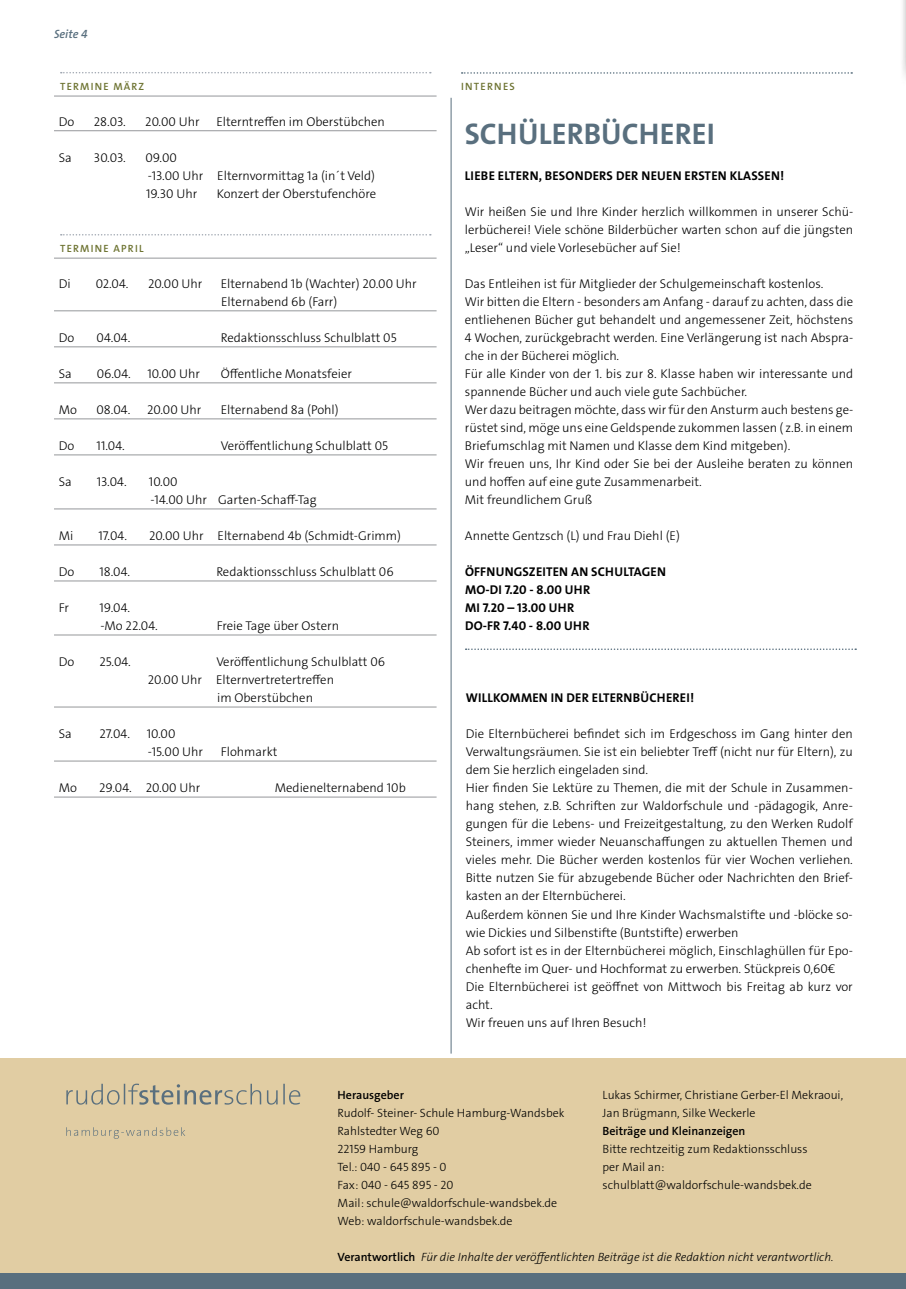
<style>
.page{position:relative;width:906px;height:1289px;background:#fff}
.page>*{position:absolute;margin:0;border:0;box-sizing:border-box;transform-origin:0 0}
.t1{font:30px "The Sans LP7 Bld";color:#596f7e}
.t2{font:12.75px/18px "The Sans LP3 Lig";color:#000}
.t3{font:12.75px/18px "The Sans LP7 Bld";letter-spacing:.015em;color:#000}
.t4{font:12px/18px "The Sans LP3 Lig";color:#000}
.t5{font:12px "The Sans LP3 Lig IT";color:#000}
.t6{font:12px "The Sans LP6 Se Bld";color:#000}
.t7{font:12px "The Sans LP6 Se Bld IT";color:#596f7e}
.t8{font:10.65px "The Sans LP6 Se Bld";letter-spacing:.115em;color:#6d7331}
.t9{font:10.5px "The Sans LP6 Se Bld";letter-spacing:.115em;color:#6d7331}
</style>
<div class="page">
<div style="left:900px;top:0;width:6px;height:104px;background:#000;opacity:.5"></div>
<svg style="left:905px;top:0;width:1px;height:92px"></svg>
<div style="left:0;top:1058px;width:906px;height:230px;background:#e1cda3"></div>
<svg style="left:66px;top:1127px;width:119px;height:11px"></svg>
<svg style="left:66px;top:1083px;width:234px;height:21px"></svg>
<div style="left:0;top:1273px;width:906px;height:15px;background:#596f7e"></div>
<hr style="left:451px;top:98px;width:1px;height:955px;background:#596f7e">
<svg style="left:465px;top:648px;width:391px;height:2px"></svg>
<svg style="left:462px;top:72px;width:390px;height:2px"></svg>
<hr style="left:54px;top:130px;width:382px;height:1px;background:#95979a">
<hr style="left:54px;top:96px;width:382px;height:1px;background:#95979a">
<svg style="left:61px;top:72px;width:370px;height:1px"></svg>
<hr style="left:54px;top:258px;width:382px;height:1px;background:#95979a">
<hr style="left:54px;top:310px;width:382px;height:1px;background:#95979a">
<hr style="left:54px;top:346px;width:382px;height:1px;background:#95979a">
<hr style="left:54px;top:382px;width:382px;height:1px;background:#95979a">
<hr style="left:54px;top:418px;width:382px;height:1px;background:#95979a">
<hr style="left:54px;top:454px;width:382px;height:1px;background:#95979a">
<hr style="left:54px;top:508px;width:382px;height:1px;background:#95979a">
<hr style="left:54px;top:544px;width:382px;height:1px;background:#95979a">
<hr style="left:54px;top:580px;width:382px;height:1px;background:#95979a">
<hr style="left:54px;top:634px;width:382px;height:1px;background:#95979a">
<hr style="left:54px;top:706px;width:382px;height:1px;background:#95979a">
<hr style="left:54px;top:760px;width:382px;height:1px;background:#95979a">
<hr style="left:54px;top:796px;width:382px;height:1px;background:#95979a">
<svg style="left:61px;top:234px;width:370px;height:1px"></svg>
<p class="t7" style="left:54px;top:26px;width:35px">Seite 4</p>
<p class="t9" style="left:60px;top:80px;width:86px">Termi ne März</p>
<p class="t8" style="left:461px;top:80px;width:55px">Internes</p>
<p class="t2" style="left:59px;top:113px;width:17px">Do</p>
<p class="t2" style="left:94px;top:113px;width:34px">28.03.</p>
<p class="t2" style="left:145px;top:113px;width:56px">20.00 Uhr</p>
<p class="t2" style="left:216px;top:113px;width:170px">Elterntreffen im Oberstübchen</p>
<p class="t2" style="left:59px;top:149px;width:15px">Sa</p>
<p class="t2" style="left:94px;top:149px;width:33px">30.03.</p>
<p class="t2" style="left:145px;top:149px;width:231px">09.00<br>-13.00 Uhr Elternvormittag 1a (in´t Veld)<br>19.30 Uhr</p>
<h1 class="t1" style="left:465px;top:115px;width:33px">SCHÜLERBÜCHEREI</h1>
<p class="t3" style="left:465px;top:167px;width:321px">LIEBE ELTERN, BESONDERS DER NEUEN ERSTEN KLASSEN!</p>
<p class="t2" style="left:465px;top:203px;width:390px;text-align:justify">Wir heißen Sie und Ihre Kinder herzlich willkommen in unserer Schü&shy;lerbücherei! Viele schöne Bilderbücher warten schon auf die jüngsten „Leser“ und viele Vorlesebücher auf Sie!</p>
<p class="t2" style="left:465px;top:275px;width:390px">Das Entleihen ist für Mitglieder der Schulgemeinschaft kostenlos.<br>Wir bitten die Eltern - besonders am Anfang - darauf zu achten, dass die entliehenen Bücher gut behandelt und angemessener Zeit, höchstens 4 Wochen, zurückgebracht werden. Eine Verlängerung ist nach Abspra&shy;che in der Bücherei möglich.<br>Für alle Kinder von der 1. bis zur 8. Klasse haben wir interessante und spannende Bücher und auch viele gute Sachbücher.<br>Wer dazu beitragen möchte, dass wir für den Ansturm auch bestens ge&shy;rüstet sind, möge uns eine Geldspende zukommen lassen ( z.B. in einem Briefumschlag mit Namen und Klasse dem Kind mitgeben).<br>Wir freuen uns, Ihr Kind oder Sie bei der Ausleihe beraten zu können und hoffen auf eine gute Zusammenarbeit.<br>Mit freundlichem Gruß</p>
<p class="t2" style="left:465px;top:527px;width:216px">Annette Gentzsch (L) und Frau Diehl (E)</p>
<p class="t3" style="left:465px;top:563px;width:202px">ÖFFNUNGSZEITEN AN SCHULTAGEN<br>MO-DI 7.20 - 8.00 U HR<br>MI 7.20 – 13.00 U HR<br>DO-FR 7.40 - 8.00 U HR</p>
<p class="t2" style="left:217px;top:185px;width:161px">Konzert der Oberstufenchöre</p>
<p class="t9" style="left:60px;top:242px;width:85px">Termi ne Apri l</p>
<p class="t2" style="left:59px;top:275px;width:13px">Di</p>
<p class="t2" style="left:96px;top:275px;width:34px">02.04.</p>
<p class="t2" style="left:148px;top:275px;width:56px">20.00 Uhr</p>
<p class="t2" style="left:221px;top:275px;width:197px">Elternabend 1b (Wachter) 20.00 Uhr<br>Elternabend 6b (Farr)</p>
<p class="t2" style="left:59px;top:329px;width:17px">Do</p>
<p class="t2" style="left:97px;top:329px;width:35px">04.04.</p>
<p class="t2" style="left:221px;top:329px;width:177px">Redaktionsschluss Schulblatt 05</p>
<p class="t2" style="left:59px;top:365px;width:15px">Sa</p>
<p class="t2" style="left:97px;top:365px;width:36px">06.04.</p>
<p class="t2" style="left:148px;top:365px;width:54px">10.00 Uhr</p>
<p class="t2" style="left:221px;top:365px;width:133px">Öffentliche Monatsfeier</p>
<p class="t2" style="left:59px;top:401px;width:20px">Mo</p>
<p class="t2" style="left:96px;top:401px;width:35px">08.04.</p>
<p class="t2" style="left:147px;top:401px;width:56px">20.00 Uhr</p>
<p class="t2" style="left:221px;top:401px;width:119px">Elternabend 8a (Pohl)</p>
<p class="t2" style="left:59px;top:437px;width:17px">Do</p>
<p class="t2" style="left:97px;top:437px;width:30px">11.04.</p>
<p class="t2" style="left:221px;top:437px;width:169px">Veröffentlichung Schulblatt 05</p>
<p class="t2" style="left:59px;top:473px;width:15px">Sa</p>
<p class="t2" style="left:97px;top:473px;width:31px">13.04.</p>
<p class="t2" style="left:149px;top:473px;width:169px">10.00<br>-14.00 Uhr Garten-Schaff-Tag</p>
<p class="t2" style="left:59px;top:527px;width:16px">Mi</p>
<p class="t2" style="left:98px;top:527px;width:30px">17.04.</p>
<p class="t2" style="left:149px;top:527px;width:253px">20.00 Uhr Elternabend 4b (Schmidt-Grimm)</p>
<p class="t2" style="left:59px;top:563px;width:17px">Do</p>
<p class="t2" style="left:99px;top:563px;width:32px">18.04.</p>
<p class="t2" style="left:216px;top:563px;width:179px">Redaktionsschluss Schulblatt 06</p>
<p class="t2" style="left:59px;top:599px;width:12px">Fr</p>
<p class="t2" style="left:100px;top:599px;width:60px">19.04.<br>-Mo 22.04.</p>
<p class="t2" style="left:217px;top:617px;width:124px">Freie Tage über Ostern</p>
<p class="t2" style="left:59px;top:653px;width:17px">Do</p>
<p class="t2" style="left:99px;top:653px;width:33px">25.04.</p>
<p class="t2" style="left:216px;top:653px;width:170px">Veröffentlichung Schulblatt 06</p>
<p class="t2" style="left:148px;top:671px;width:188px">20.00 Uhr Elternvertretertreffen</p>
<p class="t2" style="left:217px;top:689px;width:97px">im Oberstübchen</p>
<p class="t2" style="left:59px;top:725px;width:15px">Sa</p>
<p class="t2" style="left:100px;top:725px;width:32px">27.04.</p>
<p class="t2" style="left:147px;top:725px;width:58px">10.00 -15.00 Uhr</p>
<p class="t2" style="left:221px;top:743px;width:58px">Flohmarkt</p>
<p class="t2" style="left:59px;top:779px;width:20px">Mo</p>
<p class="t2" style="left:99px;top:779px;width:102px">29.04. 20.00 Uhr</p>
<p class="t2" style="left:275px;top:779px;width:133px">Medienelternabend 10b</p>
<p class="t3" style="left:466px;top:689px;width:230px">WILLKOMMEN IN DER ELTERNBÜCHEREI!</p>
<p class="t2" style="left:466px;top:725px;width:388px">Die Elternbücherei befindet sich im Erdgeschoss im Gang hinter den Verwaltungsräumen. Sie ist ein beliebter Treff (nicht nur für Eltern), zu dem Sie herzlich eingeladen sind.<br>Hier finden Sie Lektüre zu Themen, die mit der Schule in Zusammen&shy;hang stehen, z.B. Schriften zur Waldorfschule und -pädagogik, Anre&shy;gungen für die Lebens- und Freizeitgestaltung, zu den Werken Rudolf Steiners, immer wieder Neuanschaffungen zu aktuellen Themen und vieles mehr. Die Bücher werden kostenlos für vier Wochen verliehen.<br>Bitte nutzen Sie für abzugebende Bücher oder Nachrichten den Brief&shy;kasten an der Elternbücherei.<br>Außerdem können Sie und Ihre Kinder Wachsmalstifte und -blöcke so&shy;wie Dickies und Silbenstifte (Buntstifte) erwerben<br>Ab sofort ist es in der Elternbücherei möglich, Einschlaghüllen für Epo&shy;chenhefte im Quer- und Hochformat zu erwerben. Stückpreis 0,60€ Die Elternbücherei ist geöffnet von Mittwoch bis Freitag ab kurz vor acht.<br>Wir freuen uns auf Ihren Besuch!</p>
<p class="t6" style="left:337px;top:1086px;width:68px">Herausgeber</p>
<p class="t4" style="left:337px;top:1103px;width:228px">Rudolf- Steiner- Schule Hamburg-Wandsbek<br>Rahlstedter Weg 60<br>22159 Hamburg<br>Tel.: 040 - 645 895 - 0<br>Fax: 040 - 645 895 - 20<br>Mail: schule@waldorfschule-wandsbek.de<br>Web: waldorfschule-wandsbek.de</p>
<p class="t6" style="left:337px;top:1248px;width:79px">Verantwortlich</p>
<p class="t4" style="left:602px;top:1085px;width:242px">Lukas Schirmer, Christiane Gerber-El Mekraoui,<br>Jan Brügmann, Silke Weckerle</p>
<p class="t6" style="left:602px;top:1122px;width:144px">Beiträge und Kleinanzeigen</p>
<p class="t4" style="left:602px;top:1139px;width:211px">Bitte rechtzeitig zum Redaktionsschluss per Mail an: schulblatt@waldorfschule-wandsbek.de</p>
<p class="t5" style="left:421px;top:1248px;width:414px">Für die Inhalte der veröffentlichten Beiträge ist die Redaktion nicht verantwortlich.</p>
</div>
